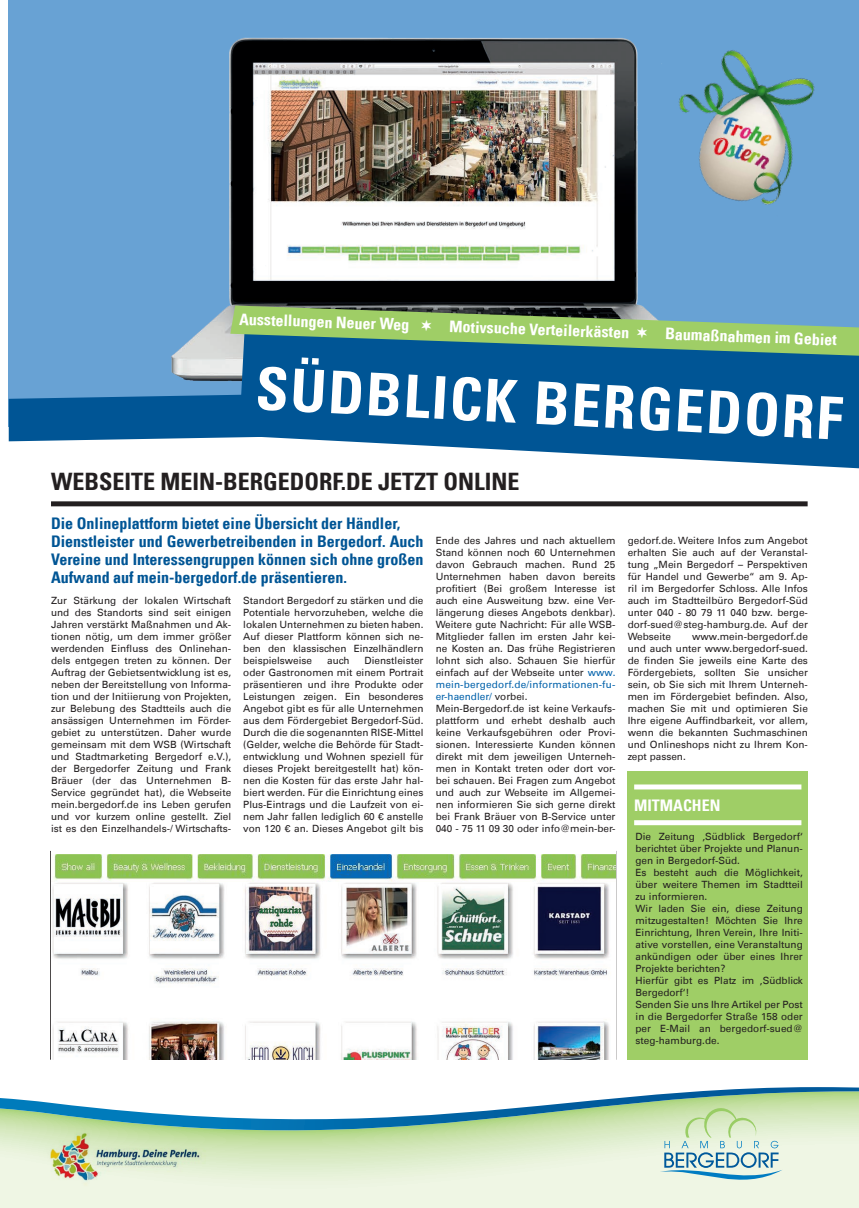
<style>
.page{position:relative;width:859px;height:1208px;background:#fff}
.page>*{position:absolute;margin:0;border:0;box-sizing:border-box;transform-origin:0 0}
.t1{font:700 condensed 59px "Univers LT";color:#fff}
.Titel_Bergedorf{font:700 condensed 24px "Univers LT";color:#231f20}
.Vorspann_Bergedorf{font:700 condensed 16px/18px "Univers LT";color:#005595;text-align:justify}
.t2{font:700 condensed 16px "Univers LT";color:#fff}
.Fließtext_Bergedorf{font:10px/12px "Univers LT";color:#231f20;text-align:justify}
.s1{color:#0161aa}
</style>
<div class="page">
<svg style="left:0;top:1161px;width:859px;height:47px;background:#edf5e1"></svg>
<svg style="left:0;top:1087px;width:859px;height:74px"></svg>
<img style="left:44px;top:1125px;width:172px;height:61px">
<svg style="left:660px;top:1106px;width:122px;height:77px;background:#c5deca"></svg>
<img style="left:10px;top:0;width:849px;height:384px">
<svg style="left:9px;top:384px;width:230px;height:57px;background:#1e6ba6"></svg>
<svg style="left:239px;top:356px;width:620px;height:112px;background:#246da4"></svg>
<div style="left:51px;top:501px;width:757px;height:5px;background:#231f20"></div>
<div style="left:627px;top:771px;width:181px;height:288px;background:#9fce66"></div>
<div style="left:634px;top:820px;width:167px;height:5px;background:#fff"></div>
<div style="left:634px;top:784px;width:167px;height:5px;background:#fff"></div>
<img style="left:52px;top:881px;width:557px;height:178px">
<img style="left:53px;top:854px;width:563px;height:27px">
<img style="left:642px;top:22px;width:212px;height:213px">
<svg style="left:230px;top:305px;width:629px;height:51px;background:#6ea17c"></svg>
<p class="t2" style="left:240px;top:309px;width:172px;rotate:2deg">Ausstellungen Neuer Weg</p>
<p class="t2" style="left:450px;top:316px;width:181px;rotate:2deg">Motivsuche Verteilerkästen</p>
<p class="t2" style="left:666px;top:324px;width:173px;rotate:2deg">Baumaßnahmen im Gebiet</p>
<p class="t1" style="left:258px;top:352px;width:589px;rotate:3deg">SÜDBLICK BERGEDORF</p>
<p class="Titel_Bergedorf" style="left:51px;top:466px;width:470px">WEBSEITE MEIN-BERGEDORF.DE JETZT ONLINE</p>
<p class="Vorspann_Bergedorf" style="left:51px;top:514px;width:351px">Die Onlineplattform bietet eine Übersicht der Händler,</p>
<p class="Vorspann_Bergedorf" style="left:51px;top:532px;width:374px">Dienstleister und Gewerbetreibenden in Bergedorf. Auch Vereine und Interessengruppen können sich ohne großen Aufwand auf mein-bergedorf.de präsentieren.</p>
<p class="Fließtext_Bergedorf" style="left:436px;top:534px;width:181px">Ende des Jahres und nach aktuellem Stand können noch 60 Unternehmen davon Gebrauch machen. Rund 25<br>Unternehmen haben davon bereits profitiert (Bei großem Interesse ist auch eine Ausweitung bzw. eine Ver&shy;längerung dieses Angebots denkbar).<br>Weitere gute Nachricht: Für alle WSB-Mitglieder fallen im ersten Jahr kei&shy;ne Kosten an. Das frühe Registrieren lohnt sich also. Schauen Sie hierfür einfach auf der Webseite unter <span class="s1">www. mein-bergedorf.de/informationen-fu&shy;er-haendler/</span> vorbei.</p>
<p class="Fließtext_Bergedorf" style="left:436px;top:702px;width:181px">Mein-Bergedorf.de ist keine Verkaufs&shy;plattform und erhebt deshalb auch keine Verkaufsgebühren oder Provi&shy;sionen. Interessierte Kunden können direkt mit dem jeweiligen Unterneh&shy;men in Kontakt treten oder dort vor&shy;bei schauen. Bei Fragen zum Angebot und auch zur Webseite im Allgemei&shy;nen informieren Sie sich gerne direkt bei Frank Bräuer von B-Service unter 040 - 75 11 09 30 oder info@mein-ber-</p>
<p class="Fließtext_Bergedorf" style="left:51px;top:594px;width:182px">Zur Stärkung der lokalen Wirtschaft und des Standorts sind seit einigen Jahren verstärkt Maßnahmen und Ak&shy;tionen nötig, um dem immer größer werdenden Einfluss des Onlinehan&shy;dels entgegen treten zu können. Der Auftrag der Gebietsentwicklung ist es, neben der Bereitstellung von Informa&shy;tion und der Initiierung von Projekten, zur Belebung des Stadtteils auch die ansässigen Unternehmen im Förder&shy;gebiet zu unterstützen. Daher wurde gemeinsam mit dem WSB (Wirtschaft und Stadtmarketing Bergedorf e.V.), der Bergedorfer Zeitung und Frank Bräuer (der das Unternehmen B-Service gegründet hat), die Webseite mein.bergedorf.de ins Leben gerufen und vor kurzem online gestellt. Ziel ist es den Einzelhandels-/ Wirtschafts-</p>
<p class="Fließtext_Bergedorf" style="left:243px;top:594px;width:182px">Standort Bergedorf zu stärken und die Potentiale hervorzuheben, welche die lokalen Unternehmen zu bieten haben.</p>
<p class="Fließtext_Bergedorf" style="left:243px;top:630px;width:182px">Auf dieser Plattform können sich ne&shy;ben den klassischen Einzelhändlern beispielsweise</p>
<p class="Fließtext_Bergedorf" style="left:243px;top:654px;width:182px;text-indent:121px">Dienstleister oder Gastronomen mit einem Portrait präsentieren und ihre Produkte oder Leistungen zeigen. Ein besonderes Angebot gibt es für alle Unternehmen aus dem Fördergebiet Bergedorf-Süd.<br>Durch die die sogenannten RISE-Mittel (Gelder, welche die Behörde für Stadt&shy;entwicklung und Wohnen speziell für dieses Projekt bereitgestellt hat) kön&shy;nen die Kosten für das erste Jahr hal&shy;biert werden. Für die Einrichtung eines Plus-Eintrags und die Laufzeit von ei&shy;nem Jahr fallen lediglich 60 € anstelle von 120 € an. Dieses Angebot gilt bis</p>
<p class="Fließtext_Bergedorf" style="left:327px;top:654px;width:24px">auch</p>
<p class="Fließtext_Bergedorf" style="left:628px;top:534px;width:182px">gedorf.de. Weitere Infos zum Angebot erhalten Sie auch auf der Veranstal&shy;tung „Mein Bergedorf – Perspektiven für Handel und Gewerbe“ am 9. Ap&shy;ril im Bergedorfer Schloss. Alle Infos auch im Stadtteilbüro Bergedorf-Süd unter 040 - 80 79 11 040 bzw. berge&shy;dorf-sued@steg-hamburg.de. Auf der Webseite</p>
<p class="Fließtext_Bergedorf" style="left:628px;top:630px;width:182px;text-indent:65px">www.mein-bergedorf.de und auch unter www.bergedorf-sued. de finden Sie jeweils eine Karte des Fördergebiets, sollten Sie unsicher sein, ob Sie sich mit Ihrem Unterneh&shy;men im Fördergebiet befinden. Also, machen Sie mit und optimieren Sie Ihre eigene Auffindbarkeit, vor allem, wenn die bekannten Suchmaschinen und Onlineshops nicht zu Ihrem Kon&shy;zept passen.</p>
<p class="t2" style="left:634px;top:795px;width:88px">MITMACHEN</p>
<p class="Fließtext_Bergedorf" style="left:635px;top:830px;width:169px">Die Zeitung ‚Südblick Bergedorf‘ berichtet über Projekte und Planun&shy;gen in Bergedorf-Süd.</p>
<p class="Fließtext_Bergedorf" style="left:635px;top:866px;width:169px">Es besteht auch die Möglichkeit, über weitere Themen im Stadtteil zu informieren.</p>
<p class="Fließtext_Bergedorf" style="left:635px;top:902px;width:169px">Wir laden Sie ein, diese Zeitung mitzugestalten! Möchten Sie Ihre Einrichtung, Ihren Verein, Ihre Initi&shy;ative vorstellen, eine Veranstaltung ankündigen oder über eines Ihrer Projekte berichten?</p>
<p class="Fließtext_Bergedorf" style="left:635px;top:974px;width:169px">Hierfür gibt es Platz im ‚Südblick<br>Bergedorf‘!</p>
<p class="Fließtext_Bergedorf" style="left:635px;top:998px;width:169px">Senden Sie uns Ihre Artikel per Post in die Bergedorfer Straße 158 oder per E-Mail an bergedorf-sued@ steg-hamburg.de.</p>
</div>
